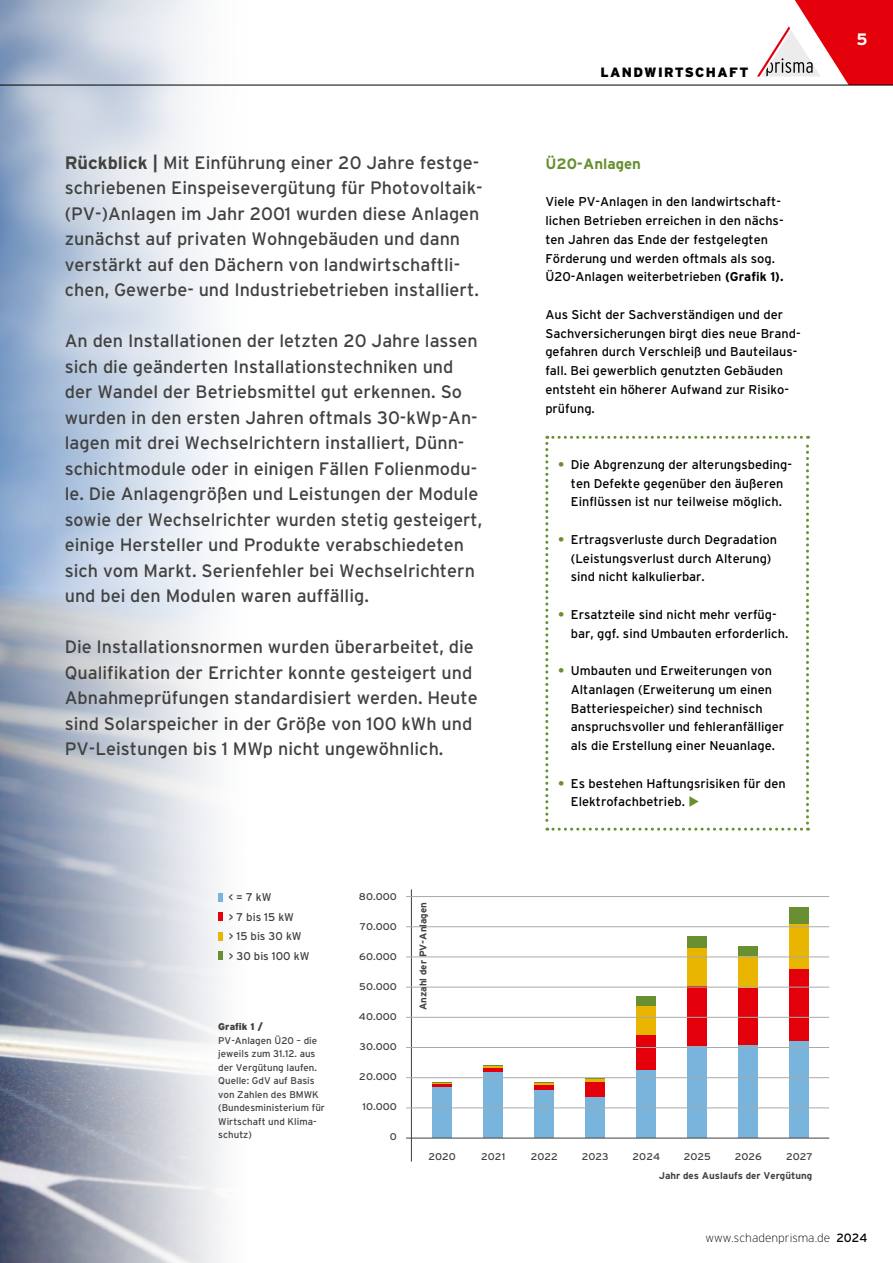
<style>
.page{position:relative;width:893px;height:1263px;background:#fff}
.page>*{position:absolute;margin:0;border:0;box-sizing:border-box;transform-origin:0 0}
.t1{font:18px/25.5px "Interstate";color:#414140}
.t2{font:700 16.5px "Interstate";color:#fff}
.t3{font:700 15px "Interstate";color:#688f31}
.t4{font:900 13.5px "Interstate";letter-spacing:.1em;color:#000}
.t5{font:12.75px/18.8px "Interstate";color:#000}
.t6{font:200 12px "Interstate";color:#000}
.t7{font:11.25px/19.5px "Interstate";color:#414140}
.t8{font:9.75px/13.5px "Interstate";color:#414140}
.t9{font:9.75px "Interstate";color:#414140;scale:1.09 1}
.t10{font:700 9.75px "Interstate";color:#414140}
.t11{font:900 9.75px "Interstate";color:#414140}
.s1{font-weight:700}
.s2{font-weight:700;color:#688f31}
.s3{color:#688f31}
.s4{font-weight:400}
</style>
<div class="page">
<svg style="left:545px;top:436px;width:264px;height:395px"></svg>
<svg style="left:0;top:0;width:250px;height:1263px"></svg>
<svg style="left:757px;top:0;width:136px;height:85px"></svg>
<hr style="left:0;top:85px;width:893px;height:1px;background:#000">
<div style="left:433px;top:1086px;width:19px;height:52px;background:#79b4dc"></div>
<div style="left:484px;top:1072px;width:19px;height:66px;background:#79b4dc"></div>
<div style="left:535px;top:1090px;width:19px;height:48px;background:#79b4dc"></div>
<div style="left:586px;top:1096px;width:19px;height:42px;background:#79b4dc"></div>
<div style="left:637px;top:1069px;width:19px;height:69px;background:#79b4dc"></div>
<div style="left:688px;top:1045px;width:19px;height:93px;background:#79b4dc"></div>
<div style="left:790px;top:1040px;width:19px;height:98px;background:#79b4dc"></div>
<div style="left:739px;top:1045px;width:19px;height:93px;background:#79b4dc"></div>
<hr style="left:484px;top:1068px;width:19px;height:4px;background:#e3000b">
<div style="left:535px;top:1084px;width:19px;height:6px;background:#e3000b"></div>
<div style="left:586px;top:1082px;width:19px;height:14px;background:#e3000b"></div>
<div style="left:637px;top:1034px;width:19px;height:35px;background:#e3000b"></div>
<div style="left:688px;top:986px;width:19px;height:59px;background:#e3000b"></div>
<div style="left:790px;top:968px;width:19px;height:72px;background:#e3000b"></div>
<div style="left:739px;top:987px;width:19px;height:58px;background:#e3000b"></div>
<hr style="left:586px;top:1079px;width:19px;height:3px;background:#e9b500">
<div style="left:637px;top:1005px;width:19px;height:29px;background:#e9b500"></div>
<div style="left:688px;top:947px;width:19px;height:39px;background:#e9b500"></div>
<div style="left:790px;top:924px;width:19px;height:44px;background:#e9b500"></div>
<div style="left:739px;top:956px;width:19px;height:31px;background:#e9b500"></div>
<svg style="left:433px;top:1082px;width:19px;height:4px"></svg>
<svg style="left:484px;top:1065px;width:19px;height:3px"></svg>
<svg style="left:535px;top:1082px;width:19px;height:2px"></svg>
<svg style="left:586px;top:1078px;width:19px;height:1px"></svg>
<div style="left:637px;top:996px;width:19px;height:9px;background:#688f31"></div>
<div style="left:688px;top:936px;width:19px;height:11px;background:#688f31"></div>
<div style="left:790px;top:907px;width:19px;height:17px;background:#688f31"></div>
<div style="left:739px;top:946px;width:19px;height:10px;background:#688f31"></div>
<hr style="left:411px;top:889px;width:1px;height:272px;background:#414140">
<hr style="left:406px;top:1108px;width:423px;height:1px;background:#a9aaaa">
<hr style="left:406px;top:1077px;width:423px;height:1px;background:#a9aaaa">
<hr style="left:406px;top:1047px;width:423px;height:1px;background:#a9aaaa">
<hr style="left:406px;top:1017px;width:423px;height:1px;background:#a9aaaa">
<hr style="left:406px;top:987px;width:423px;height:1px;background:#a9aaaa">
<hr style="left:406px;top:957px;width:423px;height:1px;background:#a9aaaa">
<hr style="left:406px;top:926px;width:423px;height:1px;background:#a9aaaa">
<hr style="left:406px;top:896px;width:423px;height:1px;background:#a9aaaa">
<hr style="left:406px;top:1138px;width:423px;height:1px;background:#414140">
<div style="left:218px;top:893px;width:5px;height:8px;background:#79b4dc"></div>
<div style="left:218px;top:912px;width:5px;height:9px;background:#e3000b"></div>
<div style="left:218px;top:932px;width:5px;height:8px;background:#e9b500"></div>
<div style="left:218px;top:951px;width:5px;height:9px;background:#688f31"></div>
<p class="t1" style="left:65px;top:149px;width:419px"><span class="s1">Rückblick |</span> Mit Einführung einer 20 Jahre festge&shy;schriebenen Einspeisevergütung für Photovoltaik-(PV-)Anlagen im Jahr 2001 wurden diese Anlagen zunächst auf privaten Wohngebäuden und dann verstärkt auf den Dächern von landwirtschaftli&shy;chen, Gewerbe- und Industriebetrieben installiert.</p>
<p class="t1" style="left:65px;top:328px;width:419px">An den Installationen der letzten 20 Jahre lassen sich die geänderten Installationstechniken und der Wandel der Betriebsmittel gut erkennen. So wurden in den ersten Jahren oftmals 30-kWp-An&shy;lagen mit drei Wechselrichtern installiert, Dünn&shy;schichtmodule oder in einigen Fällen Folienmodu&shy;le. Die Anlagengrößen und Leistungen der Module sowie der Wechselrichter wurden stetig gesteigert, einige Hersteller und Produkte verabschiedeten sich vom Markt. Serienfehler bei Wechselrichtern und bei den Modulen waren auffällig.</p>
<p class="t1" style="left:65px;top:634px;width:414px">Die Installationsnormen wurden überarbeitet, die Qualifikation der Errichter konnte gesteigert und Abnahmeprüfungen standardisiert werden. Heute sind Solarspeicher in der Größe von 100 kWh und PV-Leistungen bis 1 MWp nicht ungewöhnlich.</p>
<p class="t7" style="left:229px;top:888px;width:82px">&lt; = 7 kW<br>&gt; 7 bis 15 kW<br>&gt; 15 bis 30 kW<br>&gt; 30 bis 100 kW</p>
<p class="t11" style="left:218px;top:1021px;width:46px">Grafik 1 /</p>
<p class="t8" style="left:218px;top:1033px;width:108px">PV-Anlagen Ü20 – die jeweils zum 31.12. aus der Vergütung laufen.<br>Quelle: GdV auf Basis von Zahlen des BMWK (Bundesministerium für<br>Wirtschaft und Klima&shy;schutz)</p>
<p class="t9" style="left:359px;top:891px;width:36px">80.000</p>
<p class="t9" style="left:360px;top:921px;width:36px">70.000</p>
<p class="t9" style="left:359px;top:951px;width:36px">60.000</p>
<p class="t9" style="left:359px;top:981px;width:36px">50.000</p>
<p class="t9" style="left:359px;top:1011px;width:36px">40.000</p>
<p class="t9" style="left:360px;top:1041px;width:36px">30.000</p>
<p class="t9" style="left:359px;top:1071px;width:36px">20.000</p>
<p class="t9" style="left:362px;top:1101px;width:33px">10.000</p>
<p class="t9" style="left:390px;top:1131px;width:8px">0</p>
<p class="t10" style="left:418px;top:1010px;width:109px;rotate:-90deg">Anzahl der PV-Anlagen</p>
<p class="t4" style="left:600px;top:64px;width:149px">LANDWIRTSCHAFT</p>
<p class="t3" style="left:545px;top:155px;width:97px">Ü20-Anlagen</p>
<p class="t5" style="left:545px;top:192px;width:240px">Viele PV-Anlagen in den landwirtschaft&shy;lichen Betrieben erreichen in den nächs&shy;ten Jahren das Ende der festgelegten Förderung und werden oftmals als sog.<br>Ü20-Anlagen weiterbetrieben <span class="s1">(Grafik 1).</span></p>
<p class="t5" style="left:545px;top:305px;width:257px">Aus Sicht der Sachverständigen und der Sachversicherungen birgt dies neue Brand&shy;gefahren durch Verschleiß und Bauteilaus&shy;fall. Bei gewerblich genutzten Gebäuden entsteht ein höherer Aufwand zur Risiko&shy;prüfung.</p>
<p class="t5" style="left:558px;top:455px;width:235px;text-align:center"><span class="s2">•</span> Die Abgrenzung der alterungsbeding&shy;ten Defekte gegenüber den äußeren<br>Einflüssen ist nur teilweise möglich.</p>
<p class="t5" style="left:571px;top:530px;width:208px;text-indent:-13px"><span class="s2">•</span> Ertragsverluste durch Degradation (Leistungsverlust durch Alterung) sind nicht kalkulierbar.</p>
<p class="t5" style="left:571px;top:605px;width:219px;text-indent:-13px"><span class="s2">•</span> Ersatzteile sind nicht mehr verfüg&shy;bar, ggf. sind Umbauten erforderlich.</p>
<p class="t5" style="left:571px;top:661px;width:215px;text-indent:-13px"><span class="s2">•</span> Umbauten und Erweiterungen von Altanlagen (Erweiterung um einen Batteriespeicher) sind technisch anspruchsvoller und fehleranfälliger als die Erstellung einer Neuanlage.</p>
<p class="t5" style="left:571px;top:774px;width:216px;text-indent:-13px"><span class="s2">•</span> Es bestehen Haftungsrisiken für den<br>Elektrofachbetrieb. <span class="s3">◆</span></p>
<p class="t9" style="left:428px;top:1151px;width:27px">2020</p>
<p class="t9" style="left:481px;top:1151px;width:24px">2021</p>
<p class="t9" style="left:531px;top:1151px;width:26px">2022</p>
<p class="t9" style="left:582px;top:1151px;width:26px">2023</p>
<p class="t9" style="left:633px;top:1151px;width:27px">2024</p>
<p class="t9" style="left:684px;top:1151px;width:26px">2025</p>
<p class="t9" style="left:735px;top:1151px;width:26px">2026</p>
<p class="t9" style="left:786px;top:1151px;width:26px">2027</p>
<p class="t10" style="left:659px;top:1170px;width:155px">Jahr des Auslaufs der Vergütung</p>
<p class="t2" style="left:856px;top:30px;width:13px">5</p>
<p class="t6" style="left:705px;top:1231px;width:163px">www.schadenprisma.de <span class="s4">2024</span></p>
</div>
